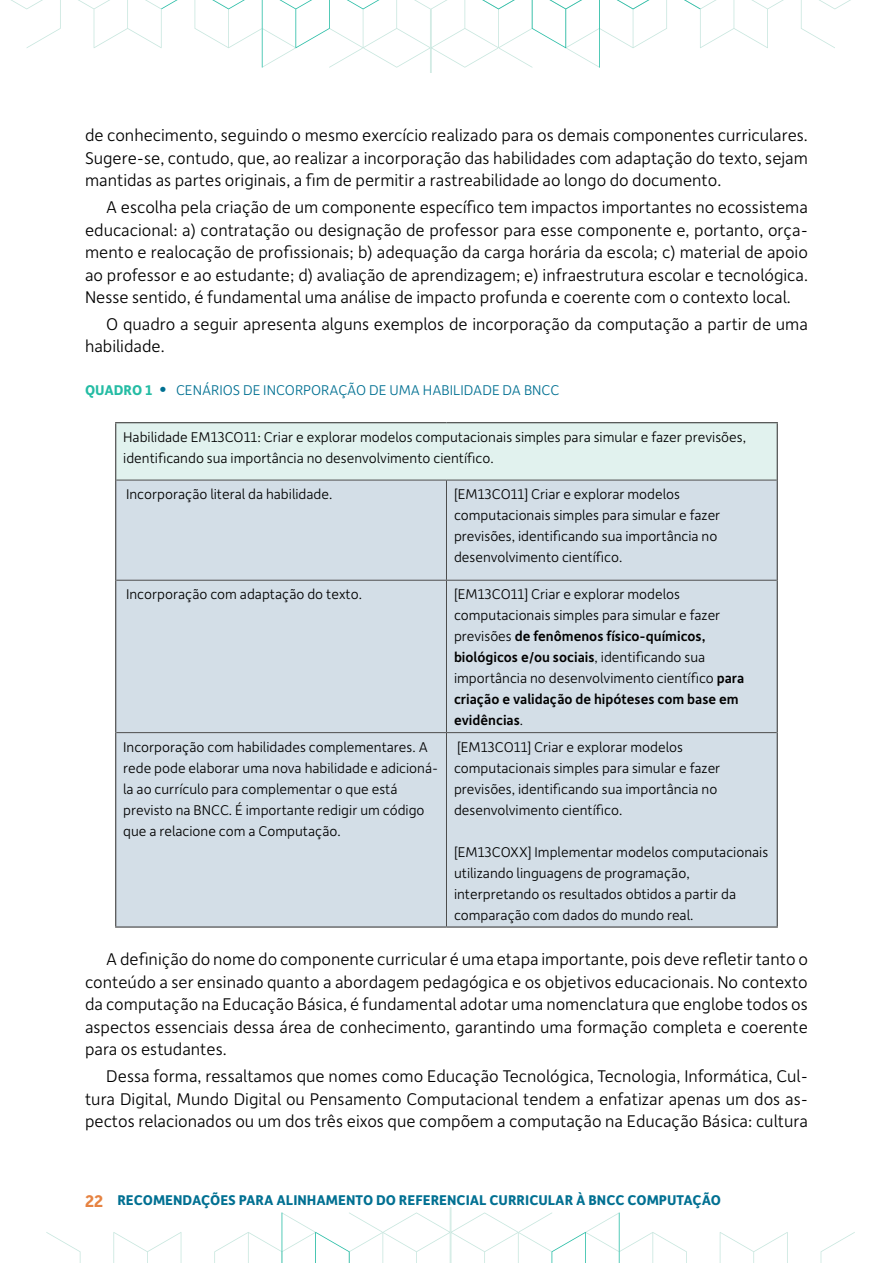
<style>
.page{position:relative;width:893px;height:1263px;background:#fff}
.page>*{position:absolute;margin:0;border:0;box-sizing:border-box;transform-origin:0 0}
.Bodytext{font:300 18px/22.5px "Depot New";color:#000;text-align:justify}
.TAB_TEXT{font:300 15px/21px "Depot New";color:#000}
.t1{font:700 15px "Depot New";color:#007092}
.Tab_Titi{font:300 15px "Depot New";color:#007092}
.s1{font-weight:700;color:#24bca4}
.s2{font-size:18px}
.s3{font-weight:500}
.s4{font-size:18px;color:#e68342}
</style>
<div class="page">
<svg style="left:46px;top:1208px;width:809px;height:55px"></svg>
<svg style="left:11px;top:0;width:840px;height:72px"></svg>
<div style="left:116px;top:423px;width:661px;height:57px;background:#e1f2ee"></div>
<div style="left:116px;top:481px;width:661px;height:445px;background:#d3dee7"></div>
<hr style="left:115px;top:422px;width:331px;height:1px;background:#4d4d4d">
<hr style="left:115px;top:423px;width:1px;height:57px;background:#4d4d4d">
<hr style="left:446px;top:422px;width:332px;height:1px;background:#4d4d4d">
<hr style="left:777px;top:423px;width:1px;height:57px;background:#4d4d4d">
<hr style="left:115px;top:480px;width:1px;height:100px;background:#4d4d4d">
<hr style="left:777px;top:480px;width:1px;height:100px;background:#4d4d4d">
<hr style="left:115px;top:580px;width:1px;height:153px;background:#4d4d4d">
<hr style="left:777px;top:580px;width:1px;height:153px;background:#4d4d4d">
<hr style="left:115px;top:733px;width:1px;height:193px;background:#4d4d4d">
<hr style="left:777px;top:733px;width:1px;height:193px;background:#4d4d4d">
<hr style="left:115px;top:926px;width:331px;height:2px;background:#4d4d4d">
<hr style="left:446px;top:926px;width:332px;height:2px;background:#4d4d4d">
<hr style="left:116px;top:480px;width:330px;height:1px;background:#4d4d4d">
<hr style="left:446px;top:480px;width:331px;height:1px;background:#4d4d4d">
<hr style="left:446px;top:480px;width:1px;height:100px;background:#4d4d4d">
<hr style="left:116px;top:580px;width:330px;height:1px;background:#4d4d4d">
<hr style="left:446px;top:580px;width:331px;height:1px;background:#4d4d4d">
<hr style="left:446px;top:581px;width:1px;height:151px;background:#4d4d4d">
<hr style="left:116px;top:732px;width:330px;height:1px;background:#4d4d4d">
<hr style="left:446px;top:732px;width:331px;height:1px;background:#4d4d4d">
<hr style="left:446px;top:733px;width:1px;height:193px;background:#4d4d4d">
<p class="Bodytext" style="left:85px;top:123px;width:724px">de conhecimento, seguindo o mesmo exercício realizado para os demais componentes curriculares.<br>Sugere-se, contudo, que, ao realizar a incorporação das habilidades com adaptação do texto, sejam mantidas as partes originais, a fim de permitir a rastreabilidade ao longo do documento.</p>
<p class="Bodytext" style="left:85px;top:195px;width:724px;text-indent:21px">A escolha pela criação de um componente específico tem impactos importantes no ecossistema educacional: a) contratação ou designação de professor para esse componente e, portanto, orça&shy;mento e realocação de profissionais; b) adequação da carga horária da escola; c) material de apoio ao professor e ao estudante; d) avaliação de aprendizagem; e) infraestrutura escolar e tecnológica.<br>Nesse sentido, é fundamental uma análise de impacto profunda e coerente com o contexto local.</p>
<p class="Bodytext" style="left:85px;top:312px;width:724px;text-indent:21px">O quadro a seguir apresenta alguns exemplos de incorporação da computação a partir de uma habilidade.</p>
<p class="Tab_Titi" style="left:85px;top:380px;width:476px"><span class="s1">QUADRO 1</span> <span class="s2">•</span> CENÁRIOS DE INCORPORAÇÃO DE UMA HABILIDADE DA BNCC</p>
<p class="TAB_TEXT" style="left:123px;top:425px;width:624px">Habilidade EM13CO11: Criar e explorar modelos computacionais simples para simular e fazer previsões, identificando sua importância no desenvolvimento científico.</p>
<p class="TAB_TEXT" style="left:126px;top:483px;width:208px">Incorporação literal da habilidade.</p>
<p class="TAB_TEXT" style="left:454px;top:483px;width:268px">[EM13CO11] Criar e explorar modelos computacionais simples para simular e fazer previsões, identificando sua importância no desenvolvimento científico.</p>
<p class="TAB_TEXT" style="left:126px;top:583px;width:237px">Incorporação com adaptação do texto.</p>
<p class="TAB_TEXT" style="left:454px;top:583px;width:292px">[EM13CO11] Criar e explorar modelos computacionais simples para simular e fazer previsões <span class="s3">de fenômenos físico-químicos, biológicos e/ou sociais</span>, identificando sua importância no desenvolvimento científico <span class="s3">para criação e validação de hipóteses com base em evidências</span>.</p>
<p class="TAB_TEXT" style="left:123px;top:735px;width:316px">Incorporação com habilidades complementares. A rede pode elaborar uma nova habilidade e adicioná&shy;la ao currículo para complementar o que está previsto na BNCC. É importante redigir um código que a relacione com a Computação.</p>
<p class="TAB_TEXT" style="left:454px;top:735px;width:268px">[EM13CO11] Criar e explorar modelos computacionais simples para simular e fazer previsões, identificando sua importância no desenvolvimento científico.</p>
<p class="TAB_TEXT" style="left:454px;top:840px;width:316px">[EM13COXX] Implementar modelos computacionais utilizando linguagens de programação, interpretando os resultados obtidos a partir da comparação com dados do mundo real.</p>
<p class="Bodytext" style="left:85px;top:947px;width:724px;text-indent:21px">A definição do nome do componente curricular é uma etapa importante, pois deve refletir tanto o conteúdo a ser ensinado quanto a abordagem pedagógica e os objetivos educacionais. No contexto da computação na Educação Básica, é fundamental adotar uma nomenclatura que englobe todos os aspectos essenciais dessa área de conhecimento, garantindo uma formação completa e coerente para os estudantes.</p>
<p class="Bodytext" style="left:85px;top:1064px;width:724px;text-indent:21px">Dessa forma, ressaltamos que nomes como Educação Tecnológica, Tecnologia, Informática, Cul&shy;tura Digital, Mundo Digital ou Pensamento Computacional tendem a enfatizar apenas um dos as&shy;pectos relacionados ou um dos três eixos que compõem a computação na Educação Básica: cultura</p>
<p class="t1" style="left:85px;top:1190px;width:637px"><span class="s4">22</span> RECOMENDAÇÕES PARA ALINHAMENTO DO REFERENCIAL CURRICULAR À BNCC COMPUTAÇÃO</p>
</div>
